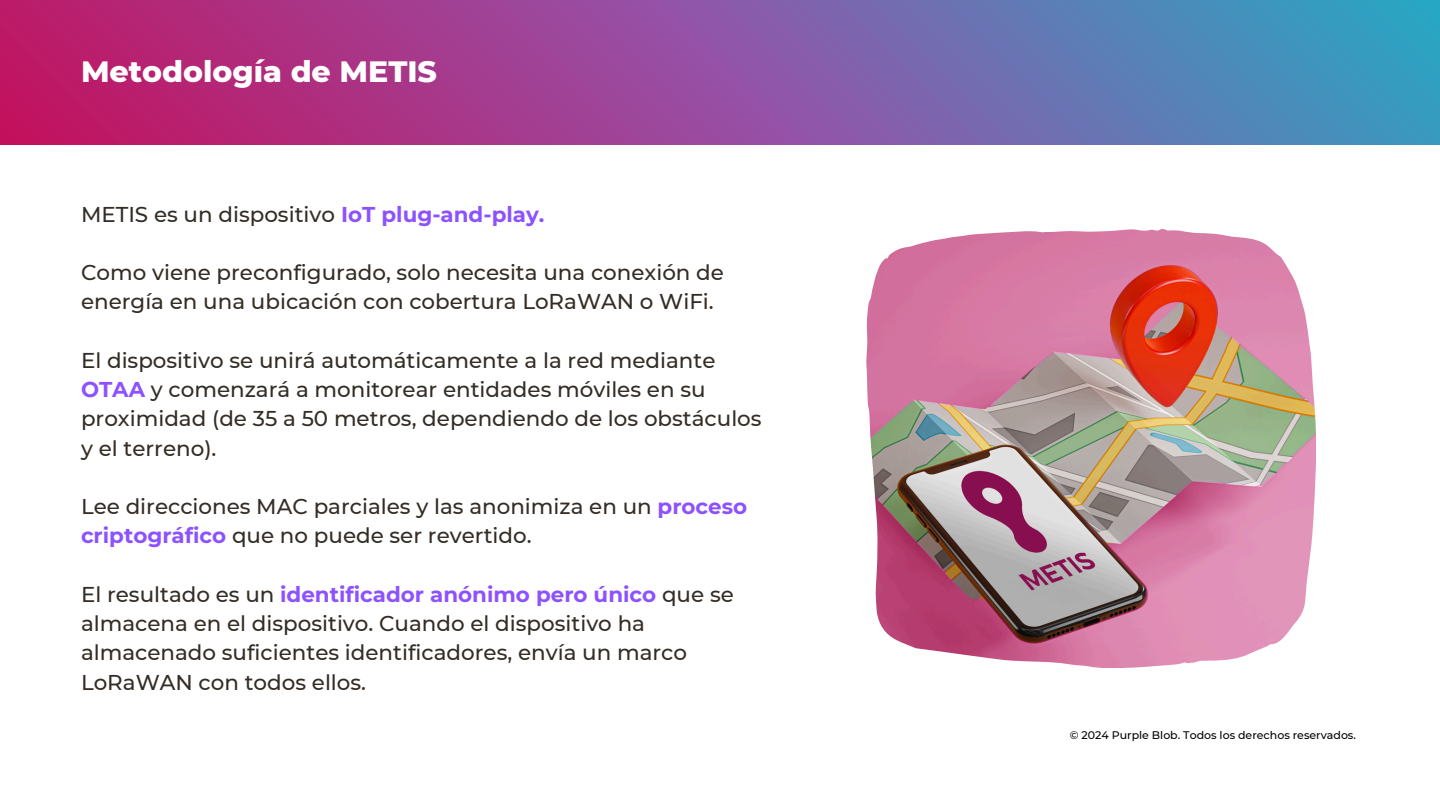
<style>
.page{position:relative;width:1440px;height:810px;background:#fff}
.page>*{position:absolute;margin:0;border:0;box-sizing:border-box;transform-origin:0 0}
.t1{font:800 30px "Montserrat";color:#fff}
.t2{font:500 21.4px/29.2px "Montserrat";color:#342d26}
.t3{font:500 11px "Montserrat";color:#000}
.s1{font-weight:700;color:#8c52ff}
</style>
<div class="page">
<svg style="left:0;top:0;width:1440px;height:145px;background:#86569c"></svg>
<img style="left:866px;top:229px;width:450px;height:439px">
<h2 class="t1" style="left:81px;top:53px;width:358px">Metodología de METIS</h2>
<h2 class="t2" style="left:81px;top:199px;width:465px">METIS es un dispositivo <span class="s1">IoT plug-and-play.</span></h2>
<h2 class="t2" style="left:81px;top:258px;width:644px">Como viene preconfigurado, solo necesita una conexión de energía en una ubicación con cobertura LoRaWAN o WiFi.</h2>
<h2 class="t2" style="left:81px;top:346px;width:682px">El dispositivo se unirá automáticamente a la red mediante <span class="s1">OTAA</span> y comenzará a monitorear entidades móviles en su proximidad (de 35 a 50 metros, dependiendo de los obstáculos y el terreno).</h2>
<h2 class="t2" style="left:81px;top:492px;width:668px">Lee direcciones MAC parciales y las anonimiza en un <span class="s1">proceso criptográfico</span> que no puede ser revertido.</h2>
<p class="t2" style="left:81px;top:580px;width:654px">El resultado es un <span class="s1">identificador anónimo pero único</span> que se almacena en el dispositivo. Cuando el dispositivo ha almacenado suficientes identificadores, envía un marco LoRaWAN con todos ellos.</p>
<p class="t3" style="left:1070px;top:728px;width:288px">© 2024 Purple Blob. Todos los derechos reservados.</p>
</div>
